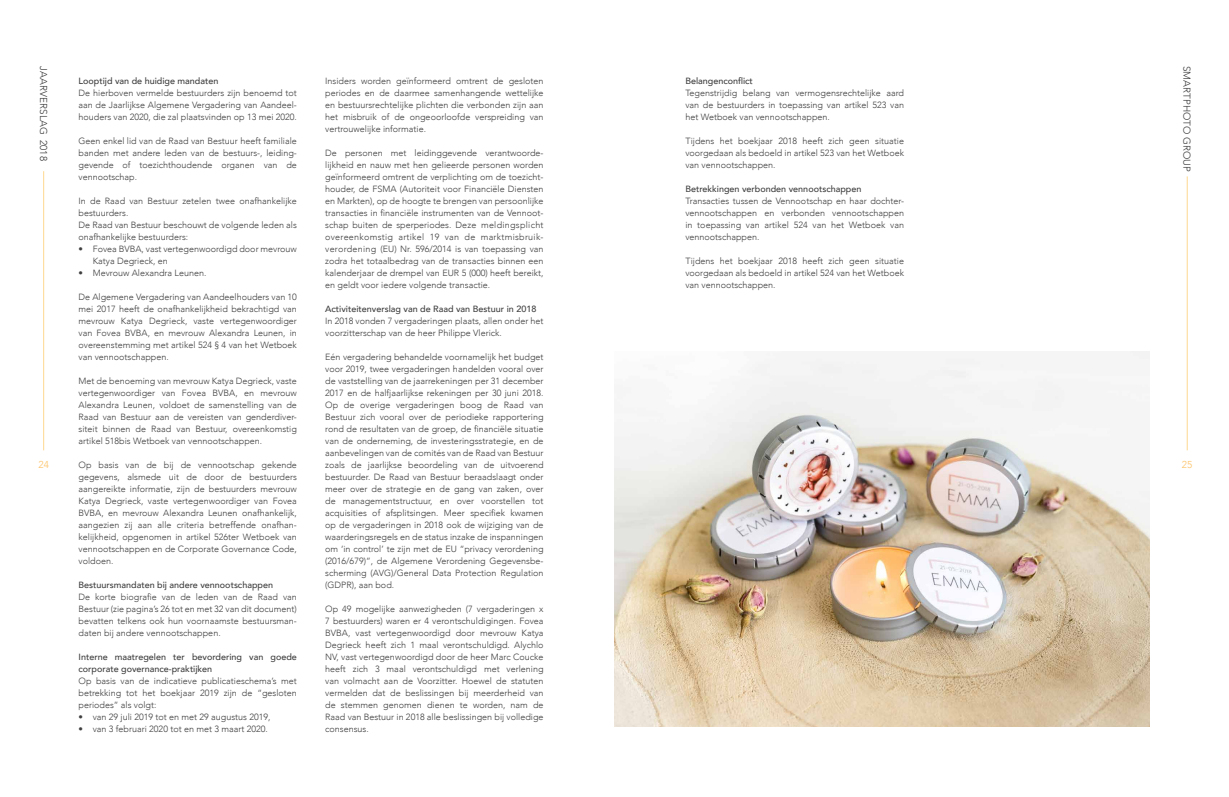
<style>
.page{position:relative;width:1229px;height:797px;background:#fff}
.page>*{position:absolute;margin:0;border:0;box-sizing:border-box;transform-origin:0 0}
.t1{font:300 10px "Avenir";letter-spacing:.005em;color:#3e3e3f}
.t2{font:300 10px "Avenir";color:#fdc266}
.t3{font:300 9px/12px "Avenir";color:#3e3e3f;text-align:justify}
.t4{font:500 9px/12px "Avenir";color:#3e3e3f}
</style>
<div class="page">
<hr style="left:43px;top:171px;width:1px;height:279px;background:#fed88f">
<hr style="left:1186px;top:176px;width:1px;height:274px;background:#fed88f">
<img style="left:614px;top:351px;width:535px;height:375px">
<p class="t1" style="left:49px;top:66px;width:97px;rotate:90deg">JAARVERSLAG 2018</p>
<p class="t1" style="left:1192px;top:66px;width:107px;rotate:90deg">SMARTPHOTO GROUP</p>
<p class="t4" style="left:685px;top:74px;width:69px">Belangenconflict</p>
<p class="t3" style="left:685px;top:87px;width:220px">Tegenstrijdig belang van vermogensrechtelijke aard van de bestuurders in toepassing van artikel 523 van het Wetboek van vennootschappen.</p>
<p class="t3" style="left:685px;top:135px;width:220px">Tijdens het boekjaar 2018 heeft zich geen situatie voorgedaan als bedoeld in artikel 523 van het Wetboek van vennootschappen.</p>
<p class="t4" style="left:685px;top:182px;width:177px">Betrekkingen verbonden vennootschappen</p>
<p class="t3" style="left:685px;top:195px;width:220px">Transacties tussen de Vennootschap en haar dochter&shy;vennootschappen en verbonden vennootschappen in toepassing van artikel 524 van het Wetboek van vennootschappen.</p>
<p class="t3" style="left:685px;top:255px;width:220px">Tijdens het boekjaar 2018 heeft zich geen situatie voorgedaan als bedoeld in artikel 524 van het Wetboek van vennootschappen.</p>
<p class="t3" style="left:325px;top:75px;width:220px">Insiders worden geïnformeerd omtrent de gesloten periodes en de daarmee samenhangende wettelijke en bestuursrechtelijke plichten die verbonden zijn aan het misbruik of de ongeoorloofde verspreiding van vertrouwelijke informatie.</p>
<p class="t3" style="left:325px;top:147px;width:220px">De personen met leidinggevende verantwoorde&shy;lijkheid en nauw met hen gelieerde personen worden geïnformeerd omtrent de verplichting om de toezicht&shy;houder, de FSMA (Autoriteit voor Financiële Diensten en Markten), op de hoogte te brengen van persoonlijke transacties in financiële instrumenten van de Vennoot&shy;schap buiten de sperperiodes. Deze meldingsplicht overeenkomstig artikel 19 van de marktmisbruik&shy;verordening (EU) Nr. 596/2014 is van toepassing van zodra het totaalbedrag van de transacties binnen een kalenderjaar de drempel van EUR 5 (000) heeft bereikt, en geldt voor iedere volgende transactie.</p>
<p class="t4" style="left:325px;top:302px;width:213px">Activiteitenverslag van de Raad van Bestuur in 2018</p>
<p class="t3" style="left:325px;top:315px;width:220px">In 2018 vonden 7 vergaderingen plaats, allen onder het voorzitterschap van de heer Philippe Vlerick.</p>
<p class="t3" style="left:325px;top:351px;width:220px">Eén vergadering behandelde voornamelijk het budget voor 2019, twee vergaderingen handelden vooral over de vaststelling van de jaarrekeningen per 31 december 2017 en de halfjaarlijkse rekeningen per 30 juni 2018.<br>Op de overige vergaderingen boog de Raad van Bestuur zich vooral over de periodieke rapportering rond de resultaten van de groep, de financiële situatie van de onderneming, de investeringsstrategie, en de aanbevelingen van de comités van de Raad van Bestuur zoals de jaarlijkse beoordeling van de uitvoerend bestuurder. De Raad van Bestuur beraadslaagt onder meer over de strategie en de gang van zaken, over de managementstructuur, en over voorstellen tot acquisities of afsplitsingen. Meer specifiek kwamen op de vergaderingen in 2018 ook de wijziging van de waarderingsregels en de status inzake de inspanningen om ‘in control’ te zijn met de EU “privacy verordening (2016/679)”, de Algemene Verordening Gegevensbe&shy;scherming (AVG)/General Data Protection Regulation (GDPR), aan bod.</p>
<p class="t3" style="left:325px;top:603px;width:220px">Op 49 mogelijke aanwezigheden (7 vergaderingen x 7 bestuurders) waren er 4 verontschuldigingen. Fovea BVBA, vast vertegenwoordigd door mevrouw Katya Degrieck heeft zich 1 maal verontschuldigd. Alychlo NV, vast vertegenwoordigd door de heer Marc Coucke heeft zich 3 maal verontschuldigd met verlening van volmacht aan de Voorzitter. Hoewel de statuten vermelden dat de beslissingen bij meerderheid van de stemmen genomen dienen te worden, nam de Raad van Bestuur in 2018 alle beslissingen bij volledige consensus.</p>
<p class="t4" style="left:79px;top:74px;width:141px">Looptijd van de huidige mandaten</p>
<p class="t3" style="left:79px;top:87px;width:220px">De hierboven vermelde bestuurders zijn benoemd tot aan de Jaarlijkse Algemene Vergadering van Aandeel&shy;houders van 2020, die zal plaatsvinden op 13 mei 2020.</p>
<p class="t3" style="left:79px;top:135px;width:220px">Geen enkel lid van de Raad van Bestuur heeft familiale banden met andere leden van de bestuurs-, leiding&shy;gevende of toezichthoudende organen van de vennootschap.</p>
<p class="t3" style="left:79px;top:195px;width:220px;text-align:left">In de Raad van Bestuur zetelen twee onafhankelijke bestuurders.<br>De Raad van Bestuur beschouwt de volgende leden als onafhankelijke bestuurders:</p>
<p class="t3" style="left:93px;top:243px;width:206px;text-indent:-14px">• Fovea BVBA, vast vertegenwoordigd door mevrouw<br>Katya Degrieck, en</p>
<p class="t3" style="left:79px;top:267px;width:129px">• Mevrouw Alexandra Leunen.</p>
<p class="t3" style="left:79px;top:291px;width:220px">De Algemene Vergadering van Aandeelhouders van 10 mei 2017 heeft de onafhankelijkheid bekrachtigd van mevrouw Katya Degrieck, vaste vertegenwoordiger van Fovea BVBA, en mevrouw Alexandra Leunen, in overeenstemming met artikel 524 § 4 van het Wetboek van vennootschappen.</p>
<p class="t3" style="left:79px;top:375px;width:220px">Met de benoeming van mevrouw Katya Degrieck, vaste vertegenwoordiger van Fovea BVBA, en mevrouw Alexandra Leunen, voldoet de samenstelling van de Raad van Bestuur aan de vereisten van genderdiver&shy;siteit binnen de Raad van Bestuur, overeenkomstig artikel 518bis Wetboek van vennootschappen.</p>
<p class="t3" style="left:79px;top:459px;width:220px">Op basis van de bij de vennootschap gekende gegevens, alsmede uit de door de bestuurders aangereikte informatie, zijn de bestuurders mevrouw Katya Degrieck, vaste vertegenwoordiger van Fovea BVBA, en mevrouw Alexandra Leunen onafhankelijk, aangezien zij aan alle criteria betreffende onafhan&shy;kelijkheid, opgenomen in artikel 526ter Wetboek van vennootschappen en de Corporate Governance Code, voldoen.</p>
<p class="t4" style="left:79px;top:578px;width:196px">Bestuursmandaten bij andere vennootschappen</p>
<p class="t3" style="left:79px;top:591px;width:220px">De korte biografie van de leden van de Raad van Bestuur (zie pagina’s 26 tot en met 32 van dit document) bevatten telkens ook hun voornaamste bestuursman&shy;daten bij andere vennootschappen.</p>
<p class="t4" style="left:79px;top:650px;width:220px">Interne maatregelen ter bevordering van goede corporate governance-praktijken</p>
<p class="t3" style="left:79px;top:675px;width:220px">Op basis van de indicatieve publicatieschema’s met betrekking tot het boekjaar 2019 zijn de “gesloten periodes” als volgt:</p>
<p class="t3" style="left:79px;top:711px;width:193px">• van 29 juli 2019 tot en met 29 augustus 2019,</p>
<p class="t3" style="left:79px;top:723px;width:191px">• van 3 februari 2020 tot en met 3 maart 2020.</p>
<p class="t2" style="left:38px;top:458px;width:12px">24</p>
<p class="t2" style="left:1181px;top:458px;width:12px">25</p>
</div>
